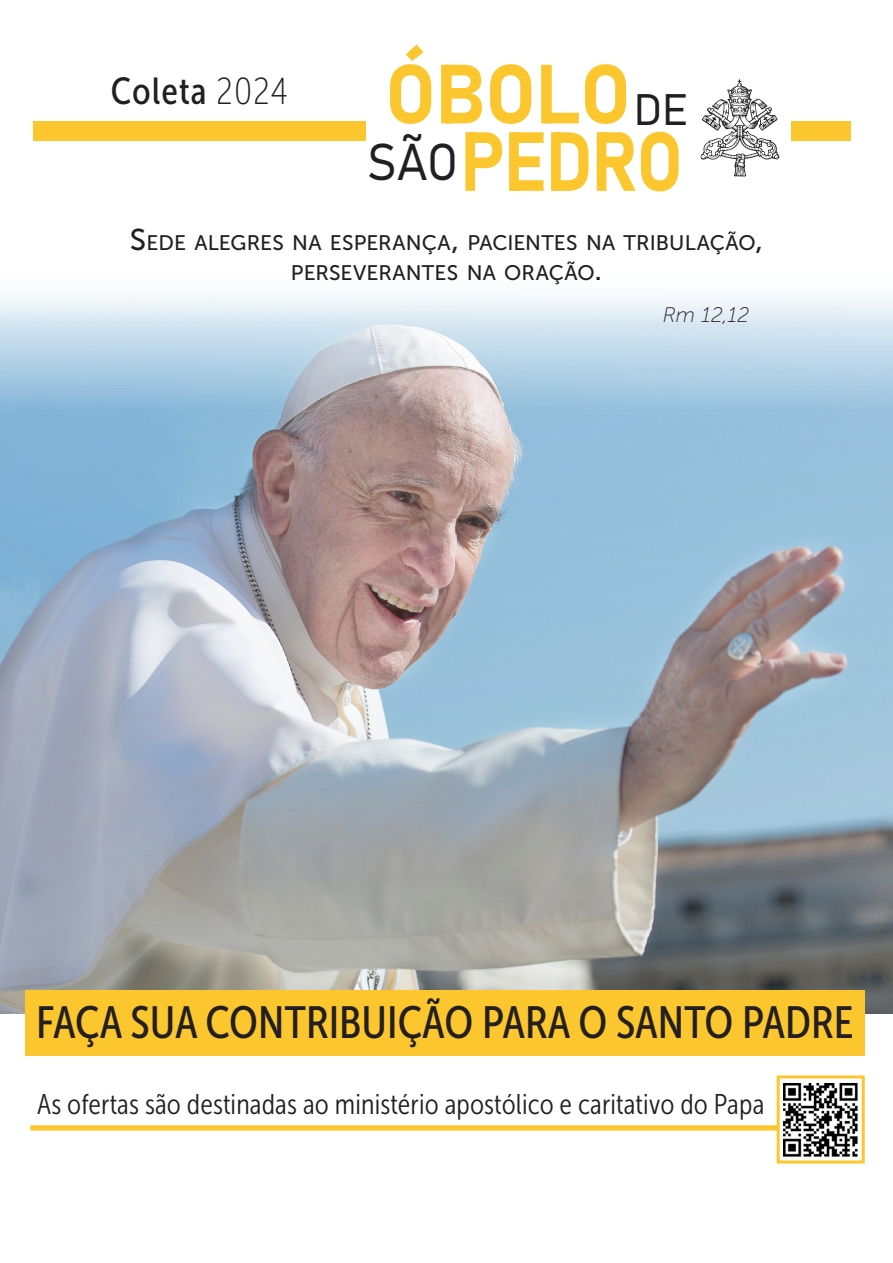
<style>
.page{position:relative;width:893px;height:1263px;background:#fff}
.page>*{position:absolute;margin:0;border:0;box-sizing:border-box;transform-origin:0 0}
.t1{font:82.5px "Bahnschrift";letter-spacing:-.02em;color:#fcc72e;scale:.88 1}
.t2{font:82.5px "Bahnschrift";letter-spacing:-.02em;color:#fcc72e;scale:.96 1}
.t3{font:45px "Museo Sans Cond 500";color:#231f20}
.t4{font:37.5px "Museo Sans Cond 500";letter-spacing:.03em;color:#231f20}
.t5{font:28.5px "Museo Sans Cond 300";letter-spacing:.005em;color:#231f20}
.Informazioni_di_contatto{font:21px/30px "Museo Sans 500";letter-spacing:.005em;color:#231f20;text-align:center}
.Informazioni_di_contatto-2{font:italic 21px "Museo Sans 100";color:#231f20}
.s1{font-family:"Museo Sans Cond 100"}
.s2{font-size:43.5px;color:#231f20}
.s3{font-size:51px;color:#231f20}
.s4{font-size:30px}
</style>
<div class="page">
<img style="left:0;top:296px;width:893px;height:717px">
<div style="left:26px;top:990px;width:839px;height:66px;background:#fcc72e"></div>
<div style="left:33px;top:121px;width:333px;height:19px;background:#fcc72e"></div>
<div style="left:791px;top:121px;width:59px;height:19px;background:#fcc72e"></div>
<hr style="left:31px;top:1126px;width:748px;height:4px;background:#fcc72e">
<img style="left:700px;top:79px;width:79px;height:97px">
<img style="left:783px;top:1083px;width:75px;height:74px">
<div style="left:777px;top:1075px;width:88px;height:88px;border:3px solid #fcc72e"></div>
<p class="t4" style="left:111px;top:71px;width:179px">Coleta <span class="s1">2024</span></p>
<p class="t2" style="left:385px;top:42px;width:317px">ÓBOLO<span class="s2">DE</span></p>
<p class="t1" style="left:367px;top:110px;width:361px"><span class="s3">SÃO</span>PEDRO</p>
<p class="Informazioni_di_contatto" style="left:130px;top:228px;width:634px"><span class="s4">S</span>EDE ALEGRES NA ESPERANÇA<span class="s4">,</span> PACIENTES NA TRIBULAÇÃO<span class="s4">,<br></span>PERSEVERANTES NA ORAÇÃO<span class="s4">.</span></p>
<p class="Informazioni_di_contatto-2" style="left:663px;top:303px;width:88px">Rm 12,12</p>
<p class="t3" style="left:36px;top:998px;width:819px">FAÇA SUA CONTRIBUIÇÃO PARA O SANTO PADRE</p>
<p class="t5" style="left:37px;top:1089px;width:729px">As ofertas são destinadas ao ministério apostólico e caritativo do Papa</p>
</div>
